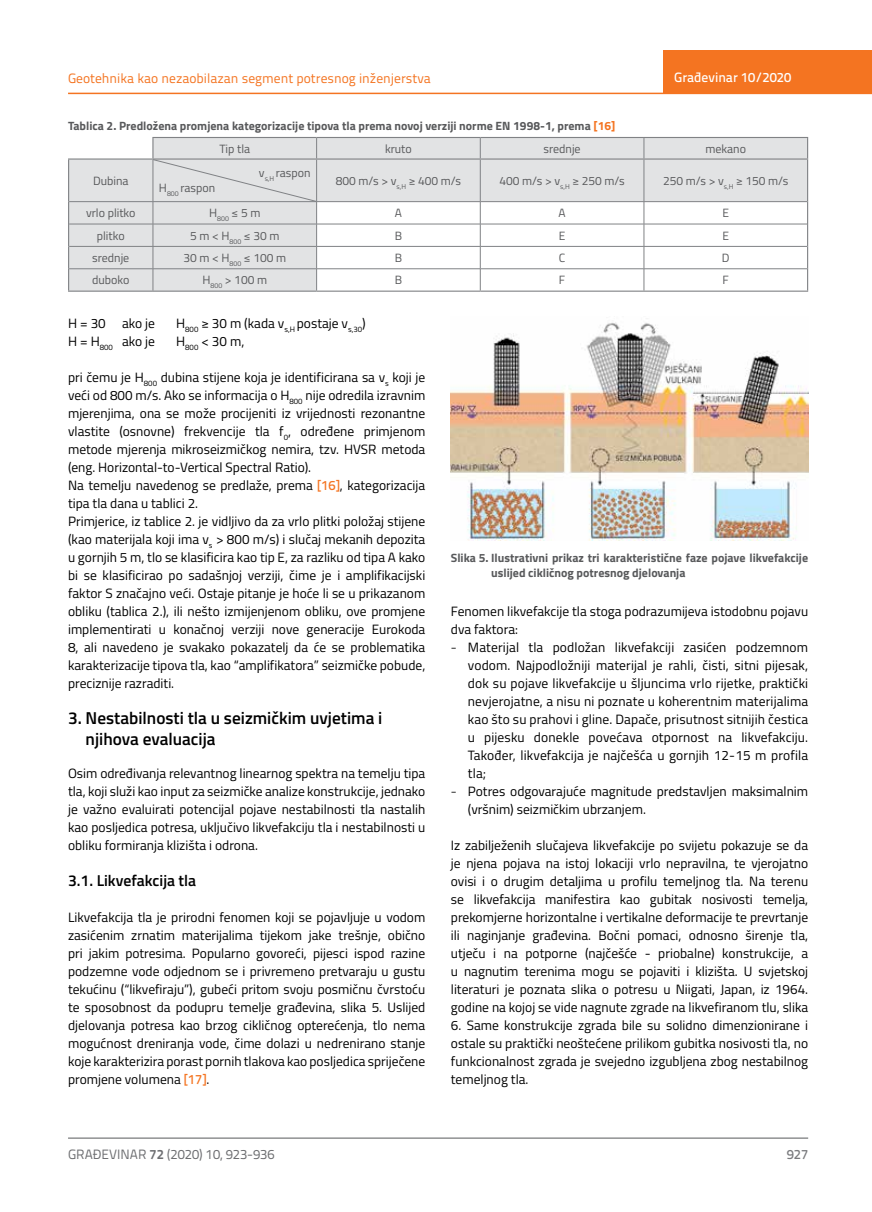
<style>
.page{position:relative;width:872px;height:1212px;background:#fff}
.page>*{position:absolute;margin:0;border:0;box-sizing:border-box;transform-origin:0 0}
.t1{font:600 17.25px/21px "Titillium";color:#000}
.t2{font:600 15.75px "Titillium";color:#000}
.t3{font:13.5px/18px "Titillium";color:#000;text-align:justify}
.t4{font:13.5px "Titillium Text 22 L";color:#f47421}
.t5{font:13.5px "Titillium Text 22 L";color:#6d6e71}
.t6{font:500 13.5px "Titillium Text 22 L";color:#fff}
.t7{font:500 13.5px "Titillium Text 22 L";color:#797a7d}
.t8{font:700 12px/15px "Titillium";color:#58595b}
.t9{font:12px "Titillium";color:#58595b}
.s1{color:#f47421}
.s2{font-weight:400}
.s3{font-family:"Titillium Text 22 L";font-weight:500;color:#f47421}
.s4{font-family:"Titillium Text 22 L";font-weight:300}
.s5{font-weight:700}
</style>
<div class="page">
<hr style="left:68px;top:93px;width:804px;height:1px;background:#f47421">
<div style="left:663px;top:50px;width:209px;height:44px;background:#f47421"></div>
<hr style="left:68px;top:1138px;width:740px;height:1px;background:#58595b">
<svg style="left:69px;top:138px;width:738px;height:153px"></svg>
<svg style="left:480px;top:138px;width:1px;height:20px"></svg>
<svg style="left:643px;top:138px;width:1px;height:20px"></svg>
<hr style="left:480px;top:160px;width:1px;height:41px;background:#808285">
<hr style="left:643px;top:160px;width:1px;height:41px;background:#808285">
<hr style="left:69px;top:201px;width:84px;height:1px;background:#808285">
<hr style="left:316px;top:201px;width:164px;height:1px;background:#808285">
<hr style="left:480px;top:201px;width:164px;height:1px;background:#808285">
<hr style="left:644px;top:201px;width:163px;height:1px;background:#808285">
<hr style="left:69px;top:224px;width:84px;height:1px;background:#808285">
<hr style="left:316px;top:224px;width:164px;height:1px;background:#808285">
<hr style="left:480px;top:224px;width:164px;height:1px;background:#808285">
<hr style="left:644px;top:224px;width:163px;height:1px;background:#808285">
<hr style="left:69px;top:246px;width:84px;height:1px;background:#808285">
<hr style="left:316px;top:246px;width:164px;height:1px;background:#808285">
<hr style="left:480px;top:246px;width:164px;height:1px;background:#808285">
<hr style="left:644px;top:246px;width:163px;height:1px;background:#808285">
<hr style="left:69px;top:268px;width:84px;height:1px;background:#808285">
<hr style="left:316px;top:268px;width:164px;height:1px;background:#808285">
<hr style="left:480px;top:268px;width:164px;height:1px;background:#808285">
<svg style="left:480px;top:202px;width:1px;height:89px"></svg>
<hr style="left:644px;top:268px;width:163px;height:1px;background:#808285">
<svg style="left:643px;top:202px;width:1px;height:89px"></svg>
<hr style="left:68px;top:160px;width:1px;height:42px;background:#808285">
<hr style="left:807px;top:160px;width:1px;height:42px;background:#808285">
<svg style="left:68px;top:202px;width:1px;height:89px"></svg>
<svg style="left:807px;top:202px;width:1px;height:89px"></svg>
<hr style="left:68px;top:291px;width:85px;height:1px;background:#808285">
<hr style="left:153px;top:291px;width:163px;height:1px;background:#808285">
<hr style="left:316px;top:291px;width:164px;height:1px;background:#808285">
<hr style="left:480px;top:291px;width:164px;height:1px;background:#808285">
<hr style="left:644px;top:291px;width:164px;height:1px;background:#808285">
<hr style="left:152px;top:137px;width:164px;height:1px;background:#808285">
<hr style="left:316px;top:137px;width:164px;height:1px;background:#808285">
<hr style="left:480px;top:137px;width:164px;height:1px;background:#808285">
<hr style="left:644px;top:137px;width:164px;height:1px;background:#808285">
<svg style="left:807px;top:138px;width:1px;height:20px"></svg>
<hr style="left:316px;top:158px;width:164px;height:2px;background:#808285">
<hr style="left:480px;top:158px;width:164px;height:2px;background:#808285">
<hr style="left:644px;top:158px;width:164px;height:2px;background:#808285">
<hr style="left:68px;top:158px;width:85px;height:2px;background:#808285">
<svg style="left:152px;top:138px;width:165px;height:153px;background:#dcddde"></svg>
<img style="left:451px;top:322px;width:357px;height:218px">
<p class="t4" style="left:68px;top:68px;width:364px">Geotehnika kao nezaobilazan segment potresnog inženjerstva</p>
<p class="t6" style="left:674px;top:67px;width:118px">Građevinar 10/2020</p>
<p class="t8" style="left:219px;top:113px;width:397px;line-height:23.2px;text-indent:-151px">Tablica 2. Predložena promjena kategorizacije tipova tla prema novoj verziji norme EN 1998-1, prema <span class="s1">[16]<br></span><span class="s2">Tip tla</span></p>
<p class="t9" style="left:385px;top:140px;width:28px">kruto</p>
<p class="t9" style="left:543px;top:140px;width:39px">srednje</p>
<p class="t9" style="left:705px;top:140px;width:42px">mekano</p>
<p class="t9" style="left:93px;top:172px;width:37px">Dubina</p>
<p class="t9" style="left:259px;top:164px;width:53px">v<sub>s,H</sub> raspon</p>
<p class="t9" style="left:159px;top:179px;width:58px">H<sub>800</sub> raspon</p>
<p class="t9" style="left:336px;top:172px;width:127px">800 m/s &gt; v<sub>s,H</sub> ≥ 400 m/s</p>
<p class="t9" style="left:499px;top:172px;width:127px">400 m/s &gt; v<sub>s,H</sub> ≥ 250 m/s</p>
<p class="t9" style="left:663px;top:172px;width:127px">250 m/s &gt; v<sub>s,H</sub> ≥ 150 m/s</p>
<p class="t9" style="left:86px;top:204px;width:51px">vrlo plitko</p>
<p class="t9" style="left:209px;top:204px;width:53px">H<sub>800</sub> ≤ 5 m</p>
<p class="t9" style="left:395px;top:204px;width:9px">A</p>
<p class="t9" style="left:558px;top:204px;width:9px">A</p>
<p class="t9" style="left:722px;top:204px;width:8px">E</p>
<p class="t9" style="left:97px;top:227px;width:29px">plitko</p>
<p class="t9" style="left:190px;top:227px;width:91px">5 m &lt; H<sub>800</sub> ≤ 30 m</p>
<p class="t9" style="left:395px;top:227px;width:9px">B</p>
<p class="t9" style="left:559px;top:227px;width:8px">E</p>
<p class="t9" style="left:722px;top:227px;width:8px">E</p>
<p class="t9" style="left:92px;top:249px;width:39px">srednje</p>
<p class="t9" style="left:183px;top:249px;width:104px">30 m &lt; H<sub>800</sub> ≤ 100 m</p>
<p class="t9" style="left:395px;top:249px;width:9px">B</p>
<p class="t9" style="left:559px;top:249px;width:8px">C</p>
<p class="t9" style="left:722px;top:249px;width:9px">D</p>
<p class="t9" style="left:92px;top:271px;width:39px">duboko</p>
<p class="t9" style="left:202px;top:271px;width:66px">H<sub>800</sub> &gt; 100 m</p>
<p class="t9" style="left:395px;top:271px;width:9px">B</p>
<p class="t9" style="left:559px;top:271px;width:8px">F</p>
<p class="t9" style="left:722px;top:271px;width:8px">F</p>
<p class="t3" style="left:68px;top:313px;width:88px">H = 30 ako je</p>
<p class="t3" style="left:176px;top:313px;width:191px">H<sub>800</sub> ≥ 30 m (kada v<sub>s,H</sub> postaje v<sub>s,30</sub>)</p>
<p class="t3" style="left:68px;top:331px;width:88px">H = H<sub>800</sub> ako je</p>
<p class="t3" style="left:176px;top:331px;width:70px">H<sub>800</sub> &lt; 30 m,</p>
<p class="t3" style="left:68px;top:367px;width:359px;text-align:left">pri čemu je H<sub>800</sub> dubina stijene koja je identificirana sa v<sub>s</sub> koji je veći od 800 m/s. Ako se informacija o H<sub>800</sub> nije odredila izravnim mjerenjima, ona se može procijeniti iz vrijednosti rezonantne vlastite (osnovne) frekvencije tla f<sub>0</sub>, određene primjenom metode mjerenja mikroseizmičkog nemira, tzv. HVSR metoda (eng. Horizontal-to-Vertical Spectral Ratio).<br>Na temelju navedenog se predlaže, prema <span class="s3">[16]</span>, kategorizacija tipa tla dana u tablici 2.<br>Primjerice, iz tablice 2. je vidljivo da za vrlo plitki položaj stijene (kao materijala koji ima v<sub>s</sub> &gt; 800 m/s) i slučaj mekanih depozita u gornjih 5 m, tlo se klasificira kao tip E, za razliku od tipa A kako bi se klasificirao po sadašnjoj verziji, čime je i amplifikacijski faktor S značajno veći. Ostaje pitanje je hoće li se u prikazanom obliku (tablica 2.), ili nešto izmijenjenom obliku, ove promjene implementirati u konačnoj verziji nove generacije Eurokoda 8, ali navedeno je svakako pokazatelj da će se problematika karakterizacije tipova tla, kao “amplifikatora” seizmičke pobude, preciznije razraditi.</p>
<p class="t1" style="left:86px;top:707px;width:298px;text-indent:-18px">3. Nestabilnosti tla u seizmičkim uvjetima i njihova evaluacija</p>
<p class="t3" style="left:68px;top:764px;width:359px">Osim određivanja relevantnog linearnog spektra na temelju tipa tla, koji služi kao input za seizmičke analize konstrukcije, jednako je važno evaluirati potencijal pojave nestabilnosti tla nastalih kao posljedica potresa, uključivo likvefakciju tla i nestabilnosti u obliku formiranja klizišta i odrona.</p>
<p class="t2" style="left:68px;top:869px;width:130px">3.1. Likvefakcija tla</p>
<p class="t3" style="left:68px;top:908px;width:359px">Likvefakcija tla je prirodni fenomen koji se pojavljuje u vodom zasićenim zrnatim materijalima tijekom jake trešnje, obično pri jakim potresima. Popularno govoreći, pijesci ispod razine podzemne vode odjednom se i privremeno pretvaraju u gustu tekućinu (“likvefiraju”), gubeći pritom svoju posmičnu čvrstoću te sposobnost da podupru temelje građevina, slika 5. Uslijed djelovanja potresa kao brzog cikličnog opterećenja, tlo nema mogućnost dreniranja vode, čime dolazi u nedrenirano stanje koje karakterizira porast pornih tlakova kao posljedica spriječene promjene volumena <span class="s3">[17]</span>.</p>
<p class="t8" style="left:491px;top:550px;width:318px;text-indent:-40px">Slika 5. Ilustrativni prikaz tri karakteristične faze pojave likvefakcije uslijed cikličnog potresnog djelovanja</p>
<p class="t3" style="left:451px;top:602px;width:359px">Fenomen likvefakcije tla stoga podrazumijeva istodobnu pojavu dva faktora:</p>
<p class="t3" style="left:468px;top:638px;width:342px;text-indent:-17px"><span class="s4">-</span> Materijal tla podložan likvefakciji zasićen podzemnom vodom. Najpodložniji materijal je rahli, čisti, sitni pijesak, dok su pojave likvefakcije u šljuncima vrlo rijetke, praktički nevjerojatne, a nisu ni poznate u koherentnim materijalima kao što su prahovi i gline. Dapače, prisutnost sitnijih čestica u pijesku donekle povećava otpornost na likvefakciju.<br>Također, likvefakcija je najčešća u gornjih 12-15 m profila tla;</p>
<p class="t3" style="left:468px;top:782px;width:342px;text-indent:-17px"><span class="s4">-</span> Potres odgovarajuće magnitude predstavljen maksimalnim (vršnim) seizmičkim ubrzanjem.</p>
<p class="t3" style="left:451px;top:836px;width:359px">Iz zabilježenih slučajeva likvefakcije po svijetu pokazuje se da je njena pojava na istoj lokaciji vrlo nepravilna, te vjerojatno ovisi i o drugim detaljima u profilu temeljnog tla. Na terenu se likvefakcija manifestira kao gubitak nosivosti temelja, prekomjerne horizontalne i vertikalne deformacije te prevrtanje ili naginjanje građevina. Bočni pomaci, odnosno širenje tla, utječu i na potporne (najčešće - priobalne) konstrukcije, a u nagnutim terenima mogu se pojaviti i klizišta. U svjetskoj literaturi je poznata slika o potresu u Niigati, Japan, iz 1964. godine na kojoj se vide nagnute zgrade na likvefiranom tlu, slika</p>
<p class="t3" style="left:451px;top:1016px;width:359px">6. Same konstrukcije zgrada bile su solidno dimenzionirane i ostale su praktički neoštećene prilikom gubitka nosivosti tla, no funkcionalnost zgrada je svejedno izgubljena zbog nestabilnog temeljnog tla.</p>
<p class="t5" style="left:68px;top:1144px;width:208px">GRAĐEVINAR <span class="s5">72</span> (2020) 10, 923-936</p>
<p class="t7" style="left:786px;top:1144px;width:23px">927</p>
</div>
